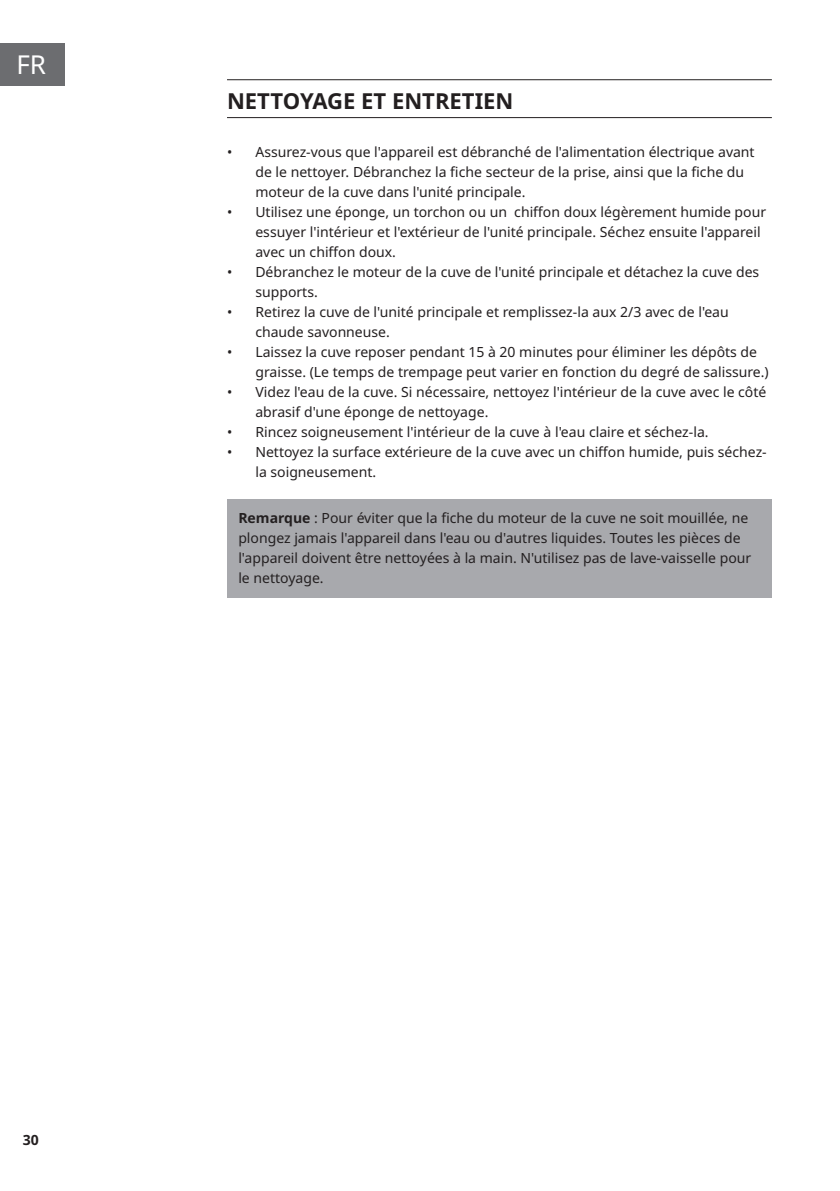
<style>
.page{position:relative;width:840px;height:1191px;background:#fff}
.page>*{position:absolute;margin:0;border:0;box-sizing:border-box;transform-origin:0 0}
.t1{font:26px "Noto Sans";color:#fff}
.t2{font:700 22px "Noto Sans";color:#231f20}
.t3{font:14px/20px "Noto Sans";color:#231f20}
.t4{font:700 14px "Noto Sans";color:#231f20}
.s1{font-weight:700}
</style>
<div class="page">
<div style="left:0;top:43px;width:65px;height:42px;background:#6c6d70"></div>
<hr style="left:227px;top:79px;width:544px;height:1px;background:#231f20">
<hr style="left:227px;top:117px;width:544px;height:1px;background:#231f20">
<div style="left:227px;top:499px;width:544px;height:99px;background:#a8a9ad"></div>
<h1 class="t1" style="left:16px;top:46px;width:31px">FR</h1>
<h2 class="t2" style="left:227px;top:85px;width:288px">NETTOYAGE ET ENTRETIEN</h2>
<p class="t3" style="left:255px;top:142px;width:500px;text-indent:-28px">• Assurez-vous que l'appareil est débranché de l'alimentation électrique avant de le nettoyer. Débranchez la fiche secteur de la prise, ainsi que la fiche du moteur de la cuve dans l'unité principale.</p>
<p class="t3" style="left:255px;top:202px;width:512px;text-indent:-28px">• Utilisez une éponge, un torchon ou un chiffon doux légèrement humide pour essuyer l'intérieur et l'extérieur de l'unité principale. Séchez ensuite l'appareil avec un chiffon doux.</p>
<p class="t3" style="left:255px;top:262px;width:505px;text-indent:-28px">• Débranchez le moteur de la cuve de l'unité principale et détachez la cuve des supports.</p>
<p class="t3" style="left:255px;top:302px;width:474px;text-indent:-28px">• Retirez la cuve de l'unité principale et remplissez-la aux 2/3 avec de l'eau chaude savonneuse.</p>
<p class="t3" style="left:255px;top:342px;width:514px;text-indent:-28px">• Laissez la cuve reposer pendant 15 à 20 minutes pour éliminer les dépôts de graisse. (Le temps de trempage peut varier en fonction du degré de salissure.)</p>
<p class="t3" style="left:255px;top:382px;width:512px;text-indent:-28px">• Videz l'eau de la cuve. Si nécessaire, nettoyez l'intérieur de la cuve avec le côté abrasif d'une éponge de nettoyage.</p>
<p class="t3" style="left:227px;top:422px;width:483px">• Rincez soigneusement l'intérieur de la cuve à l'eau claire et séchez-la.</p>
<p class="t3" style="left:255px;top:442px;width:512px;text-indent:-28px">• Nettoyez la surface extérieure de la cuve avec un chiffon humide, puis séchez&shy;la soigneusement.</p>
<p class="t3" style="left:238px;top:508px;width:514px"><span class="s1">Remarque</span> : Pour éviter que la fiche du moteur de la cuve ne soit mouillée, ne plongez jamais l'appareil dans l'eau ou d'autres liquides. Toutes les pièces de l'appareil doivent être nettoyées à la main. N'utilisez pas de lave-vaisselle pour le nettoyage.</p>
<p class="t4" style="left:23px;top:1130px;width:18px">30</p>
</div>
